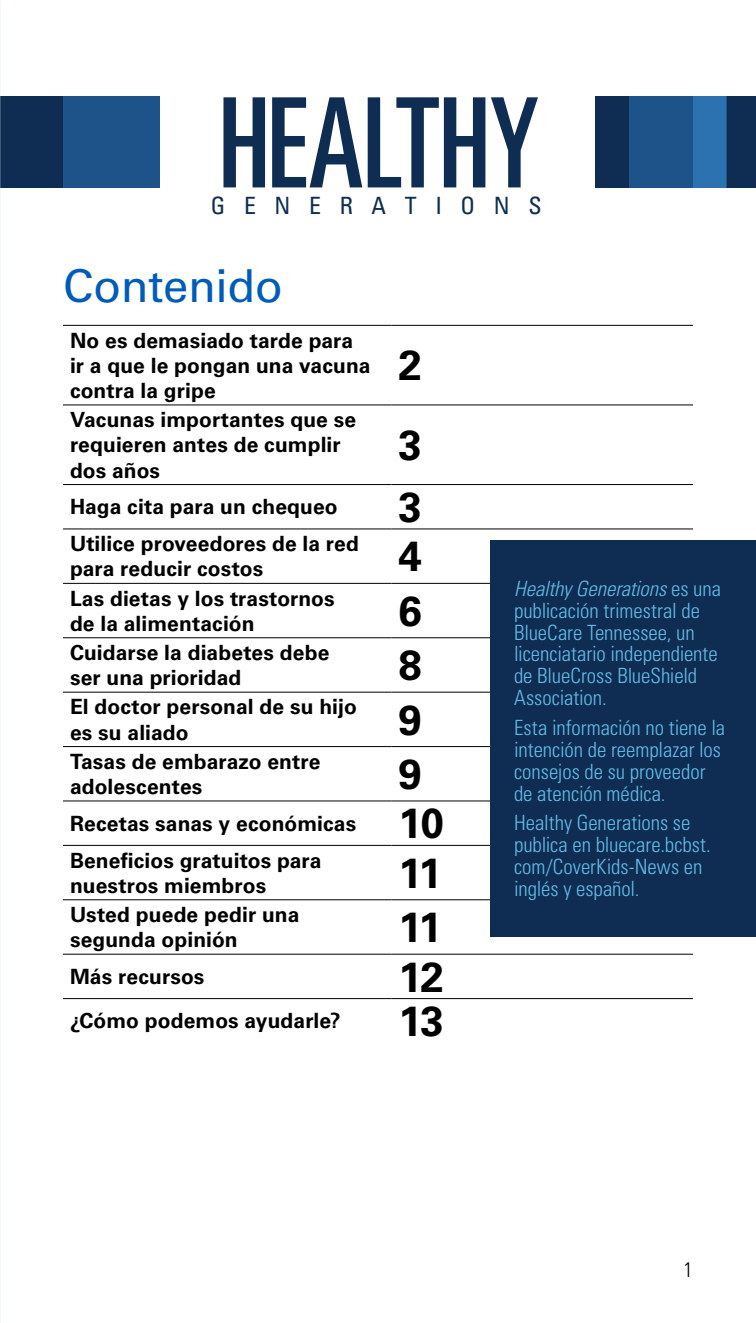
<style>
.page{position:relative;width:756px;height:1323px;background:#fff}
.page>*{position:absolute;margin:0;border:0;box-sizing:border-box;transform-origin:0 0}
.t1{font:ultra-condensed 124.77px "Univers LT Std";letter-spacing:-.005em;color:#0f2d52}
.t2{font:45.5px "Univers LT Std";letter-spacing:-.005em;color:#005cb9}
.t3{font:700 42px "Univers LT Std";letter-spacing:-.06em;color:#000}
.t4{font:condensed 23.8px "Univers LT Std";letter-spacing:.78em;color:#0f2d52}
.t5{font:700 21px/25.2px "Univers LT Std";letter-spacing:.005em;color:#000}
.t6{font:300 condensed 21px/21.9px "Univers LT Std";letter-spacing:-.005em;color:#62bce8}
.t7{font:300 condensed 21px "Univers LT Std";color:#000}
.s1{font-size:42px}
.s2{font-style:italic}
</style>
<div class="page">
<hr style="left:392px;top:583px;width:301px;height:1px;background:#000">
<hr style="left:392px;top:637px;width:301px;height:1px;background:#000">
<hr style="left:392px;top:692px;width:301px;height:1px;background:#000">
<hr style="left:392px;top:746px;width:301px;height:1px;background:#000">
<hr style="left:392px;top:801px;width:301px;height:1px;background:#000">
<hr style="left:392px;top:845px;width:301px;height:1px;background:#000">
<hr style="left:392px;top:899px;width:301px;height:1px;background:#000">
<div style="left:490px;top:540px;width:266px;height:397px;background:#0f2d52"></div>
<hr style="left:63px;top:325px;width:329px;height:1px;background:#000">
<hr style="left:392px;top:325px;width:301px;height:1px;background:#000">
<hr style="left:63px;top:405px;width:329px;height:1px;background:#000">
<hr style="left:392px;top:405px;width:301px;height:1px;background:#000">
<hr style="left:63px;top:484px;width:329px;height:1px;background:#000">
<hr style="left:392px;top:484px;width:301px;height:1px;background:#000">
<hr style="left:63px;top:529px;width:329px;height:1px;background:#000">
<hr style="left:392px;top:529px;width:301px;height:1px;background:#000">
<hr style="left:63px;top:583px;width:329px;height:1px;background:#000">
<hr style="left:63px;top:637px;width:329px;height:1px;background:#000">
<hr style="left:63px;top:692px;width:329px;height:1px;background:#000">
<hr style="left:63px;top:746px;width:329px;height:1px;background:#000">
<hr style="left:63px;top:801px;width:329px;height:1px;background:#000">
<hr style="left:63px;top:845px;width:329px;height:1px;background:#000">
<hr style="left:63px;top:899px;width:329px;height:1px;background:#000">
<hr style="left:63px;top:954px;width:329px;height:1px;background:#000">
<hr style="left:392px;top:954px;width:301px;height:1px;background:#000">
<hr style="left:63px;top:998px;width:329px;height:1px;background:#000">
<hr style="left:392px;top:998px;width:301px;height:1px;background:#000">
<div style="left:0;top:96px;width:159px;height:92px;background:#0f2d52"></div>
<div style="left:63px;top:96px;width:96px;height:92px;background:#1e538a"></div>
<div style="left:595px;top:96px;width:161px;height:92px;background:#0f2d52"></div>
<div style="left:629px;top:96px;width:97px;height:92px;background:#1e538a"></div>
<div style="left:693px;top:96px;width:33px;height:92px;background:#2c72b0"></div>
<p class="t1" style="left:219px;top:72px;width:323px">HEALTHY</p>
<p class="t4" style="left:211px;top:191px;width:332px">GENERATIONS</p>
<h2 class="t2" style="left:63px;top:259px;width:221px">Contenido</h2>
<p class="t5" style="left:70px;top:328px;width:353px">No es demasiado tarde para<br>ir a que le pongan una vacuna <span class="s1">2 </span>contra la gripe</p>
<p class="t5" style="left:70px;top:407px;width:288px">Vacunas importantes que se requieren antes de cumplir</p>
<p class="t3" style="left:399px;top:421px;width:25px">3</p>
<p class="t5" style="left:70px;top:458px;width:92px">dos años</p>
<p class="t5" style="left:70px;top:495px;width:269px">Haga cita para un chequeo</p>
<p class="t3" style="left:399px;top:483px;width:25px">3</p>
<p class="t5" style="left:70px;top:531px;width:291px">Utilice proveedores de la red para reducir costos</p>
<p class="t3" style="left:399px;top:532px;width:25px">4</p>
<p class="t5" style="left:70px;top:586px;width:266px">Las dietas y los trastornos de la alimentación</p>
<p class="t3" style="left:399px;top:586px;width:25px">6</p>
<p class="t5" style="left:70px;top:640px;width:261px">Cuidarse la diabetes debe ser una prioridad</p>
<p class="t3" style="left:399px;top:641px;width:25px">8</p>
<p class="t5" style="left:70px;top:695px;width:288px">El doctor personal de su hijo es su aliado</p>
<p class="t3" style="left:399px;top:695px;width:25px">9</p>
<p class="t5" style="left:70px;top:749px;width:252px">Tasas de embarazo entre adolescentes</p>
<p class="t3" style="left:399px;top:750px;width:25px">9</p>
<p class="t5" style="left:70px;top:811px;width:375px">Recetas sanas y económicas <span class="s1">10</span></p>
<p class="t5" style="left:70px;top:848px;width:253px">Beneficios gratuitos para nuestros miembros</p>
<p class="t3" style="left:399px;top:848px;width:45px">11</p>
<p class="t5" style="left:70px;top:902px;width:231px">Usted puede pedir una segunda opinión</p>
<p class="t3" style="left:399px;top:903px;width:45px">11</p>
<p class="t5" style="left:70px;top:964px;width:136px">Más recursos</p>
<p class="t3" style="left:399px;top:952px;width:47px">12</p>
<p class="t5" style="left:70px;top:1009px;width:272px">¿Cómo podemos ayudarle?</p>
<p class="t3" style="left:399px;top:997px;width:47px">13</p>
<p class="t6" style="left:514px;top:578px;width:208px"><span class="s2">Healthy Generations</span> es una publicación trimestral de<br>BlueCare Tennessee, un licenciatario independiente de BlueCross BlueShield<br>Association.</p>
<p class="t6" style="left:514px;top:717px;width:213px">Esta información no tiene la intención de reemplazar los consejos de su proveedor de atención médica.</p>
<p class="t6" style="left:514px;top:812px;width:198px">Healthy Generations se publica en bluecare.bcbst. com/CoverKids-News en inglés y español.</p>
<p class="t7" style="left:683px;top:1257px;width:11px">1</p>
</div>
